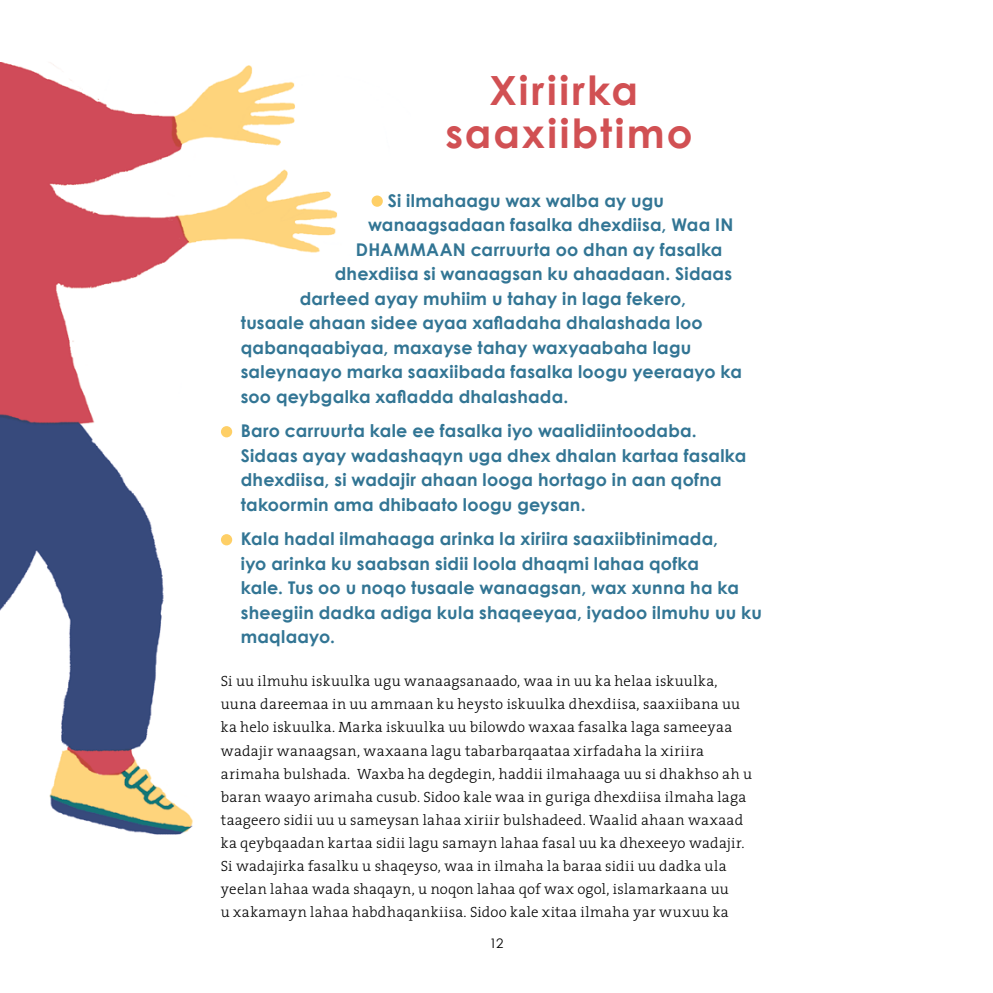
<style>
.page{position:relative;width:993px;height:993px;background:#fff}
.page>*{position:absolute;margin:0;border:0;box-sizing:border-box;transform-origin:0 0}
.t1{font:700 40.25px/43.8px "Century Gothic";letter-spacing:.06em;color:#d15053;text-align:center}
.t2{font:700 17.5px/24.5px "Century Gothic";letter-spacing:.015em;color:#327594}
.t3{font:300 14.88px/23.1px "The Serif";letter-spacing:.02em;color:#000}
.t4{font:13.12px "Century Gothic";color:#000}
</style>
<div class="page">
<img style="left:0;top:62px;width:383px;height:773px">
<h1 class="t1" style="left:445px;top:67px;width:248px">Xiriirka saaxiibtimo</h1>
<p class="t2" style="left:387px;top:188px;width:278px">Si ilmahaagu wax walba ay ugu</p>
<p class="t2" style="left:368px;top:212px;width:367px">wanaagsadaan fasalka dhexdiisa, Waa IN</p>
<p class="t2" style="left:356px;top:237px;width:368px">DHAMMAAN carruurta oo dhan ay fasalka</p>
<p class="t2" style="left:335px;top:261px;width:398px">dhexdiisa si wanaagsan ku ahaadaan. Sidaas</p>
<p class="t2" style="left:300px;top:286px;width:387px">darteed ayay muhiim u tahay in laga fekero,</p>
<p class="t2" style="left:241px;top:310px;width:463px">tusaale ahaan sidee ayaa xafladaha dhalashada loo</p>
<p class="t2" style="left:241px;top:335px;width:452px">qabanqaabiyaa, maxayse tahay waxyaabaha lagu</p>
<p class="t2" style="left:241px;top:359px;width:502px">saleynaayo marka saaxiibada fasalka loogu yeeraayo ka</p>
<p class="t2" style="left:241px;top:384px;width:329px">soo qeybgalka xafladda dhalashada.</p>
<p class="t2" style="left:241px;top:418px;width:507px">Baro carruurta kale ee fasalka iyo waalidiintoodaba.<br>Sidaas ayay wadashaqyn uga dhex dhalan kartaa fasalka dhexdiisa, si wadajir ahaan looga hortago in aan qofna takoormin ama dhibaato loogu geysan.</p>
<p class="t2" style="left:241px;top:526px;width:522px">Kala hadal ilmahaaga arinka la xiriira saaxiibtinimada,<br>iyo arinka ku saabsan sidii loola dhaqmi lahaa qofka<br>kale. Tus oo u noqo tusaale wanaagsan, wax xunna ha ka sheegiin dadka adiga kula shaqeeyaa, iyadoo ilmuhu uu ku maqlaayo.</p>
<p class="t3" style="left:221px;top:668px;width:532px">Si uu ilmuhu iskuulka ugu wanaagsanaado, waa in uu ka helaa iskuulka, uuna dareemaa in uu ammaan ku heysto iskuulka dhexdiisa, saaxiibana uu ka helo iskuulka. Marka iskuulka uu bilowdo waxaa fasalka laga sameeyaa wadajir wanaagsan, waxaana lagu tabarbarqaataa xirfadaha la xiriira arimaha bulshada. Waxba ha degdegin, haddii ilmahaaga uu si dhakhso ah u baran waayo arimaha cusub. Sidoo kale waa in guriga dhexdiisa ilmaha laga taageero sidii uu u sameysan lahaa xiriir bulshadeed. Waalid ahaan waxaad ka qeybqaadan kartaa sidii lagu samayn lahaa fasal uu ka dhexeeyo wadajir.<br>Si wadajirka fasalku u shaqeyso, waa in ilmaha la baraa sidii uu dadka ula yeelan lahaa wada shaqayn, u noqon lahaa qof wax ogol, islamarkaana uu<br>u xakamayn lahaa habdhaqankiisa. Sidoo kale xitaa ilmaha yar wuxuu ka</p>
<p class="t4" style="left:489px;top:935px;width:15px">12</p>
</div>
